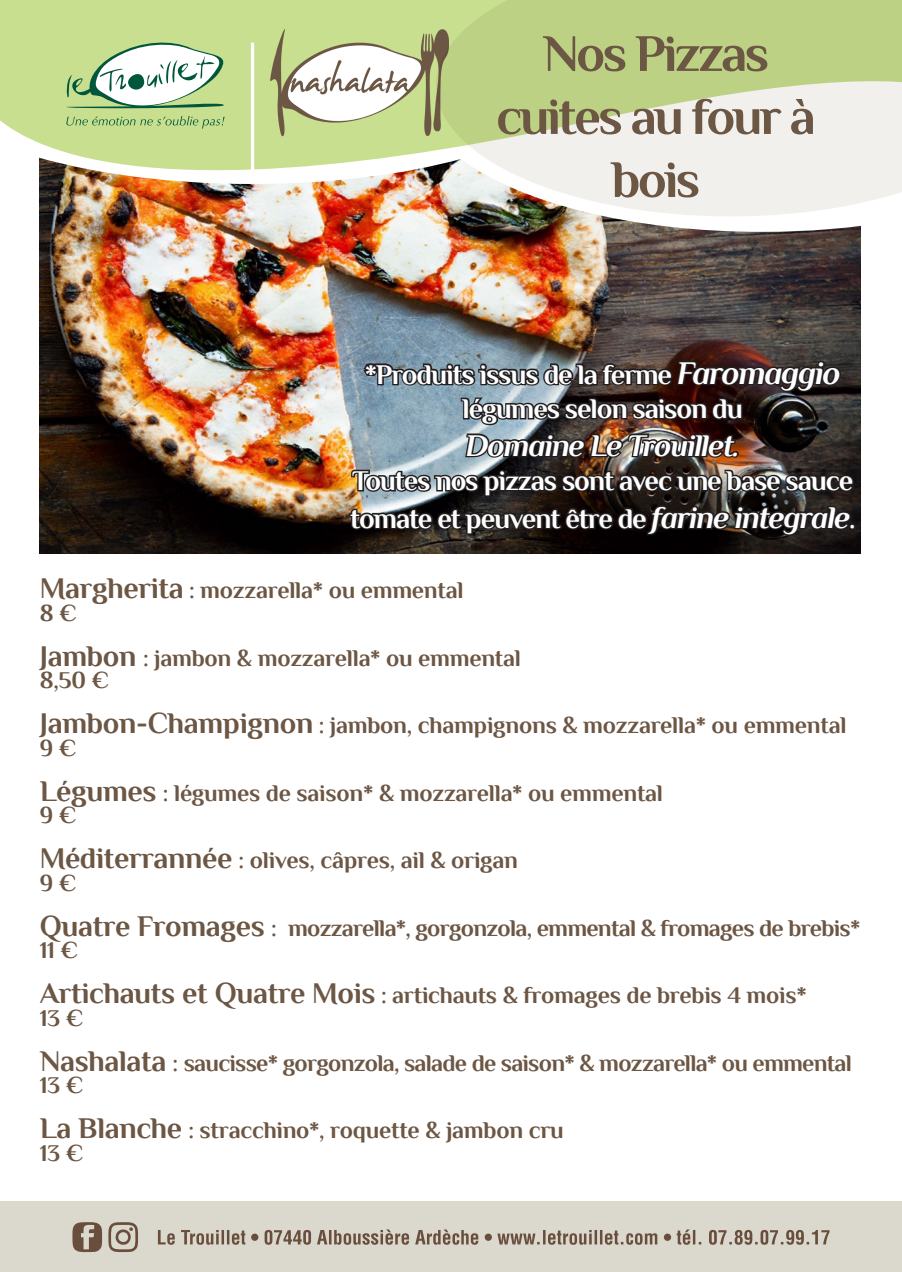
<style>
.page{position:relative;width:902px;height:1272px;background:#fff}
.page>*{position:absolute;margin:0;border:0;box-sizing:border-box;transform-origin:0 0}
.t1{font:700 52.5px/63px "Philosopher";letter-spacing:-.05em;color:#6c5644;text-align:center}
.t2{font:italic 700 31.5px "Philosopher";letter-spacing:-.04em;color:#fff}
.t3{font:700 28.5px/37.8px "Philosopher";letter-spacing:-.04em;color:#fff}
.t4{font:700 24px "Philosopher";letter-spacing:-.01em;color:#6c5644}
.t5{font:700 24px "Philosopher";letter-spacing:-.03em;color:#6c5644}
.s1{font-style:italic;font-size:33px}
.s2{font-style:italic;font-size:31.5px}
.s3{font-size:30px}
</style>
<div class="page">
<img style="left:40px;top:232px;width:820px;height:321px">
<img style="left:39px;top:172px;width:822px;height:60px">
<svg style="left:0;top:0;width:436px;height:172px;background:#cde19d"></svg>
<img style="left:268px;top:16px;width:168px;height:133px">
<svg style="left:436px;top:0;width:465px;height:216px;background:#d3dcb3"></svg>
<svg style="left:66px;top:40px;width:160px;height:89px"></svg>
<div style="left:0;top:1201px;width:901px;height:70px;background:#dbd8cd"></div>
<svg style="left:108px;top:1222px;width:30px;height:30px"></svg>
<svg style="left:72px;top:1222px;width:30px;height:30px"></svg>
<svg style="left:158px;top:1229px;width:671px;height:15px"></svg>
<img style="left:361px;top:338px;width:482px;height:122px">
<svg style="left:347px;top:467px;width:511px;height:71px;background:#322e2c"></svg>
<p class="t1" style="left:542px;top:22px;width:228px">Nos Pizzas</p>
<p class="t1" style="left:496px;top:85px;width:321px">cuites au four à bois</p>
<p class="t3" style="left:364px;top:355px;width:477px">*Produits issus de la ferme <span class="s1">Faromaggio</span></p>
<p class="t3" style="left:462px;top:390px;width:282px">légumes selon saison du</p>
<p class="t2" style="left:465px;top:428px;width:276px">Domaine Le Trouillet.</p>
<p class="t3" style="left:350px;top:462px;width:507px">Toutes nos pizzas sont avec une base sauce tomate et peuvent être de <span class="s2">farine integrale</span>.</p>
<p class="t4" style="left:40px;top:577px;width:425px"><span class="s3">Margherita</span> : mozzarella* ou emmental</p>
<p class="t4" style="left:40px;top:600px;width:39px">8 €</p>
<p class="t4" style="left:40px;top:645px;width:483px"><span class="s3">Jambon</span> : jambon &amp; mozzarella* ou emmental</p>
<p class="t4" style="left:40px;top:667px;width:71px">8,50 €</p>
<p class="t4" style="left:40px;top:712px;width:808px"><span class="s3">Jambon-Champignon</span> : jambon, champignons &amp; mozzarella* ou emmental</p>
<p class="t4" style="left:40px;top:735px;width:38px">9 €</p>
<p class="t4" style="left:40px;top:780px;width:625px"><span class="s3">Légumes</span> : légumes de saison* &amp; mozzarella* ou emmental</p>
<p class="t4" style="left:40px;top:802px;width:38px">9 €</p>
<p class="t4" style="left:40px;top:847px;width:479px"><span class="s3">Méditerrannée</span> : olives, câpres, ail &amp; origan</p>
<p class="t4" style="left:40px;top:870px;width:38px">9 €</p>
<p class="t5" style="left:40px;top:915px;width:822px"><span class="s3">Quatre Fromages</span> : mozzarella*, gorgonzola, emmental &amp; fromages de brebis*</p>
<p class="t4" style="left:40px;top:937px;width:40px">11 €</p>
<p class="t4" style="left:40px;top:982px;width:768px"><span class="s3">Artichauts et Quatre Mois</span> : artichauts &amp; fromages de brebis 4 mois*</p>
<p class="t4" style="left:40px;top:1005px;width:45px">13 €</p>
<p class="t5" style="left:40px;top:1050px;width:813px"><span class="s3">Nashalata</span> : saucisse* gorgonzola, salade de saison* &amp; mozzarella* ou emmental</p>
<p class="t4" style="left:40px;top:1072px;width:45px">13 €</p>
<p class="t4" style="left:40px;top:1117px;width:525px"><span class="s3">La Blanche</span> : stracchino*, roquette &amp; jambon cru</p>
<p class="t4" style="left:40px;top:1140px;width:45px">13 €</p>
</div>
